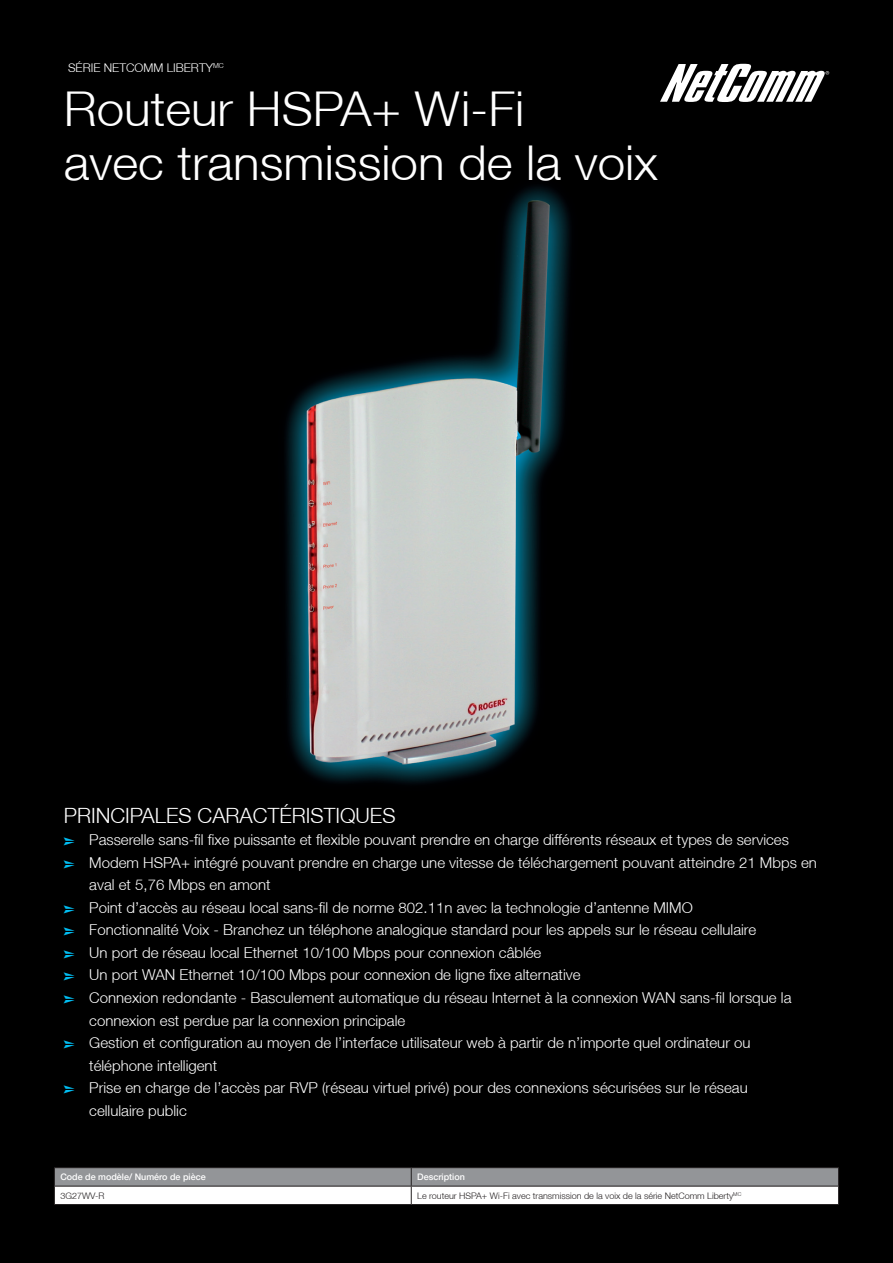
<style>
.page{position:relative;width:893px;height:1263px;background:#000}
.page>*{position:absolute;margin:0;border:0;box-sizing:border-box;transform-origin:0 0}
.Main_Heading{font:300 48px/54px "Helvetica Neue LT";color:#fff}
.Key_Feature_Bullets{font:300 21px "Helvetica Neue LT";color:#fff}
.Key_Feature_Bullets-2{font:300 15px/22.5px "Helvetica Neue LT";color:#fff}
.t1{font:300 12px "Helvetica Neue LT";color:#fff}
.t2{font:300 9px "Helvetica Neue LT";color:#231f20}
.t3{font:500 9px "Helvetica Neue LT";color:#fff}
.s1{font-family:"Pointers";font-weight:400;font-size:12px;color:#01bdf2}
</style>
<div class="page">
<img style="left:285px;top:186px;width:286px;height:598px">
<hr style="left:54px;top:1167px;width:357px;height:1px;background:#231f20">
<hr style="left:411px;top:1167px;width:428px;height:1px;background:#231f20">
<svg style="left:54px;top:1168px;width:785px;height:36px;background:#c2c3c4"></svg>
<hr style="left:54px;top:1204px;width:357px;height:1px;background:#231f20">
<hr style="left:411px;top:1204px;width:428px;height:1px;background:#231f20">
<svg style="left:660px;top:64px;width:169px;height:38px"></svg>
<p class="t1" style="left:68px;top:61px;width:157px">SÉRIE NETCOMM LIBERTY<sup>MC</sup></p>
<p class="Main_Heading" style="left:64px;top:81px;width:596px">Routeur HSPA+ Wi-Fi<br>avec transmission de la voix</p>
<p class="Key_Feature_Bullets" style="left:64px;top:803px;width:333px">PRINCIPALES CARACTÉRISTIQUES</p>
<p class="Key_Feature_Bullets-2" style="left:64px;top:828px;width:727px"><span class="s1">=</span> Passerelle sans-fil fixe puissante et flexible pouvant prendre en charge différents réseaux et types de services</p>
<p class="Key_Feature_Bullets-2" style="left:89px;top:851px;width:729px;text-indent:-26px"><span class="s1">=</span> Modem HSPA+ intégré pouvant prendre en charge une vitesse de téléchargement pouvant atteindre 21 Mbps en aval et 5,76 Mbps en amont</p>
<p class="Key_Feature_Bullets-2" style="left:64px;top:896px;width:631px"><span class="s1">=</span> Point d’accès au réseau local sans-fil de norme 802.11n avec la technologie d’antenne MIMO</p>
<p class="Key_Feature_Bullets-2" style="left:64px;top:918px;width:694px"><span class="s1">=</span> Fonctionnalité Voix - Branchez un téléphone analogique standard pour les appels sur le réseau cellulaire</p>
<p class="Key_Feature_Bullets-2" style="left:64px;top:941px;width:479px"><span class="s1">=</span> Un port de réseau local Ethernet 10/100 Mbps pour connexion câblée</p>
<p class="Key_Feature_Bullets-2" style="left:64px;top:963px;width:518px"><span class="s1">=</span> Un port WAN Ethernet 10/100 Mbps pour connexion de ligne fixe alternative</p>
<p class="Key_Feature_Bullets-2" style="left:89px;top:986px;width:704px;text-indent:-26px"><span class="s1">=</span> Connexion redondante - Basculement automatique du réseau Internet à la connexion WAN sans-fil lorsque la connexion est perdue par la connexion principale</p>
<p class="Key_Feature_Bullets-2" style="left:89px;top:1031px;width:663px;text-indent:-26px"><span class="s1">=</span> Gestion et configuration au moyen de l’interface utilisateur web à partir de n’importe quel ordinateur ou téléphone intelligent</p>
<p class="Key_Feature_Bullets-2" style="left:89px;top:1076px;width:660px;text-indent:-26px"><span class="s1">=</span> Prise en charge de l’accès par RVP (réseau virtuel privé) pour des connexions sécurisées sur le réseau cellulaire public</p>
<p class="t3" style="left:60px;top:1171px;width:147px">Code de modèle/ Numéro de pièce</p>
<p class="t3" style="left:417px;top:1171px;width:49px">Description</p>
<p class="t2" style="left:60px;top:1190px;width:46px">3G27WV-R</p>
<p class="t2" style="left:417px;top:1190px;width:326px">Le routeur HSPA+ Wi-Fi avec transmission de la voix de la série NetComm Liberty<sup>MC</sup></p>
</div>
